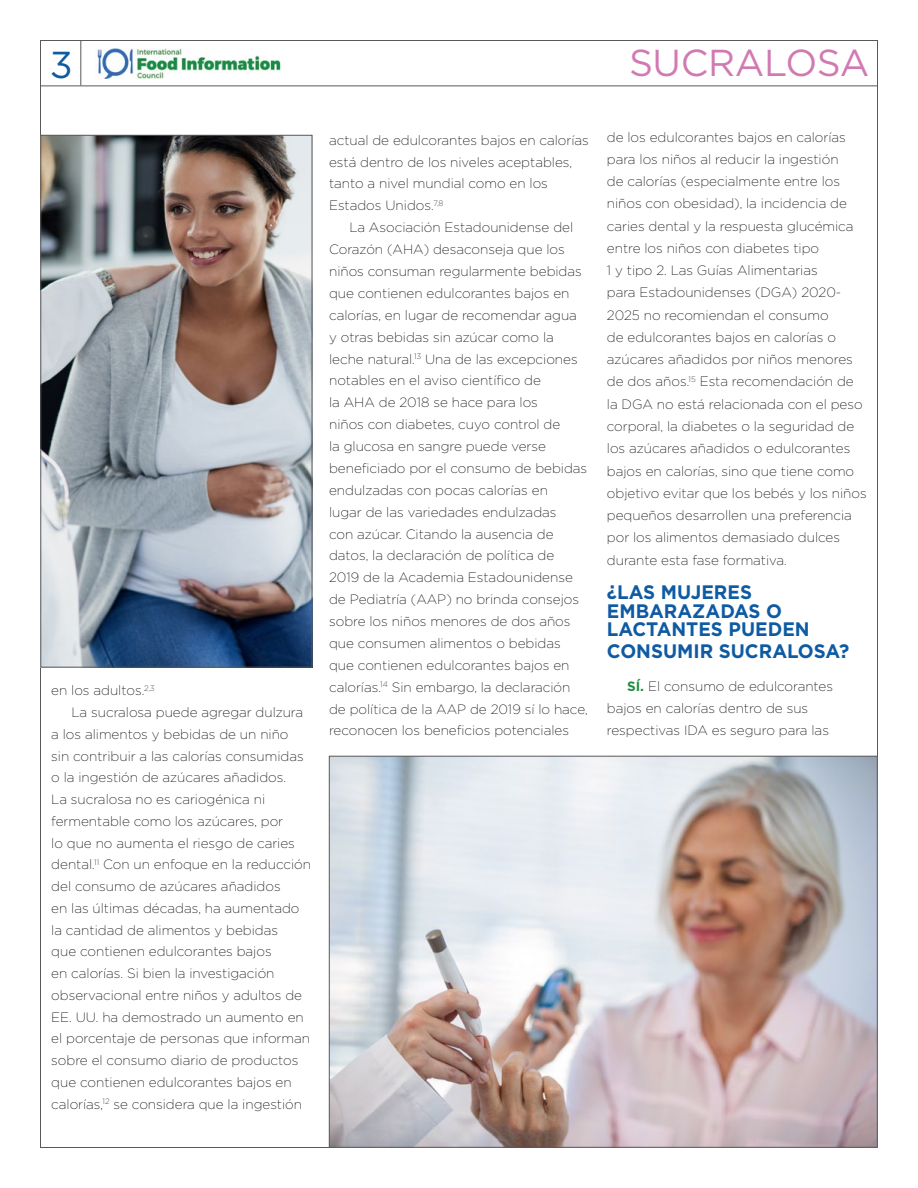
<style>
.page{position:relative;width:918px;height:1188px;background:#fff}
.page>*{position:absolute;margin:0;border:0;box-sizing:border-box;transform-origin:0 0}
.t1{font:37.5px "Gotham";letter-spacing:-.01em;color:#d17ab2}
.t2{font:37.5px "Gotham";color:#0f5ba3}
.t3{font:700 19.5px/18.6px "Gotham";color:#0f5ba3;scale:.96 1}
.t4{font:200 13.5px/21.9px "Gotham";color:#000}
.s1{font-weight:700;color:#208e44}
</style>
<div class="page">
<hr style="left:40px;top:86px;width:838px;height:1px;background:#58595b">
<hr style="left:81px;top:40px;width:1px;height:45px;background:#58595b">
<img style="left:97px;top:49px;width:184px;height:29px">
<img style="left:42px;top:137px;width:268px;height:528px">
<div style="left:40px;top:135px;width:272px;height:532px;border:1px solid #58595b"></div>
<img style="left:331px;top:758px;width:545px;height:388px">
<h1 class="t2" style="left:50px;top:40px;width:24px">3</h1>
<h1 class="t1" style="left:629px;top:39px;width:242px">SUCRALOSA</h1>
<p class="t4" style="left:51px;top:679px;width:105px">en los adultos.<sup>2,3</sup></p>
<p class="t4" style="left:72px;top:701px;width:233px">La sucralosa puede agregar dulzura</p>
<p class="t4" style="left:51px;top:723px;width:239px">a los alimentos y bebidas de un niño</p>
<p class="t4" style="left:51px;top:744px;width:254px">sin contribuir a las calorías consumidas</p>
<p class="t4" style="left:51px;top:766px;width:236px">o la ingestión de azúcares añadidos.</p>
<p class="t4" style="left:51px;top:788px;width:215px">La sucralosa no es cariogénica ni</p>
<p class="t4" style="left:51px;top:810px;width:233px">fermentable como los azúcares, por</p>
<p class="t4" style="left:51px;top:831px;width:245px">lo que no aumenta el riesgo de caries</p>
<p class="t4" style="left:51px;top:853px;width:261px">dental.<sup>11</sup> Con un enfoque en la reducción</p>
<p class="t4" style="left:51px;top:875px;width:231px">del consumo de azúcares añadidos</p>
<p class="t4" style="left:51px;top:897px;width:250px">en las últimas décadas, ha aumentado</p>
<p class="t4" style="left:51px;top:918px;width:228px">la cantidad de alimentos y bebidas</p>
<p class="t4" style="left:51px;top:940px;width:222px">que contienen edulcorantes bajos</p>
<p class="t4" style="left:51px;top:962px;width:225px">en calorías. Si bien la investigación</p>
<p class="t4" style="left:51px;top:984px;width:252px">observacional entre niños y adultos de</p>
<p class="t4" style="left:51px;top:1005px;width:254px">EE. UU. ha demostrado un aumento en</p>
<p class="t4" style="left:51px;top:1027px;width:260px">el porcentaje de personas que informan</p>
<p class="t4" style="left:51px;top:1049px;width:249px">sobre el consumo diario de productos</p>
<p class="t4" style="left:51px;top:1071px;width:242px">que contienen edulcorantes bajos en</p>
<p class="t4" style="left:51px;top:1092px;width:252px">calorías,<sup>12</sup> se considera que la ingestión</p>
<p class="t4" style="left:329px;top:129px;width:261px">actual de edulcorantes bajos en calorías está dentro de los niveles aceptables, tanto a nivel mundial como en los Estados Unidos.<sup>7,8</sup></p>
<p class="t4" style="left:329px;top:216px;width:260px;text-indent:20px">La Asociación Estadounidense del Corazón (AHA) desaconseja que los niños consuman regularmente bebidas que contienen edulcorantes bajos en calorías, en lugar de recomendar agua y otras bebidas sin azúcar como la leche natural.<sup>13</sup> Una de las excepciones notables en el aviso científico de<br>la AHA de 2018 se hace para los<br>niños con diabetes, cuyo control de<br>la glucosa en sangre puede verse beneficiado por el consumo de bebidas endulzadas con pocas calorías en<br>lugar de las variedades endulzadas<br>con azúcar. Citando la ausencia de datos, la declaración de política de 2019 de la Academia Estadounidense de Pediatría (AAP) no brinda consejos sobre los niños menores de dos años que consumen alimentos o bebidas que contienen edulcorantes bajos en calorías.<sup>14</sup> Sin embargo, la declaración de política de la AAP de 2019 sí lo hace, reconocen los beneficios potenciales</p>
<p class="t4" style="left:607px;top:125px;width:261px">de los edulcorantes bajos en calorías para los niños al reducir la ingestión<br>de calorías (especialmente entre los niños con obesidad), la incidencia de caries dental y la respuesta glucémica entre los niños con diabetes tipo<br>1 y tipo 2. Las Guías Alimentarias<br>para Estadounidenses (DGA) 2020- 2025 no recomiendan el consumo<br>de edulcorantes bajos en calorías o azúcares añadidos por niños menores de dos años.<sup>15</sup> Esta recomendación de la DGA no está relacionada con el peso corporal, la diabetes o la seguridad de los azúcares añadidos o edulcorantes bajos en calorías, sino que tiene como objetivo evitar que los bebés y los niños pequeños desarrollen una preferencia por los alimentos demasiado dulces durante esta fase formativa.</p>
<h2 class="t3" style="left:607px;top:583px;width:213px">¿LAS MUJERES<br>EMBARAZADAS O<br>LACTANTES PUEDEN</h2>
<h2 class="t3" style="left:607px;top:642px;width:254px">CONSUMIR SUCRALOSA?</h2>
<p class="t4" style="left:607px;top:675px;width:228px;text-indent:20px"><span class="s1">SÍ.</span> El consumo de edulcorantes bajos en calorías dentro de sus respectivas IDA es seguro para las</p>
</div>
